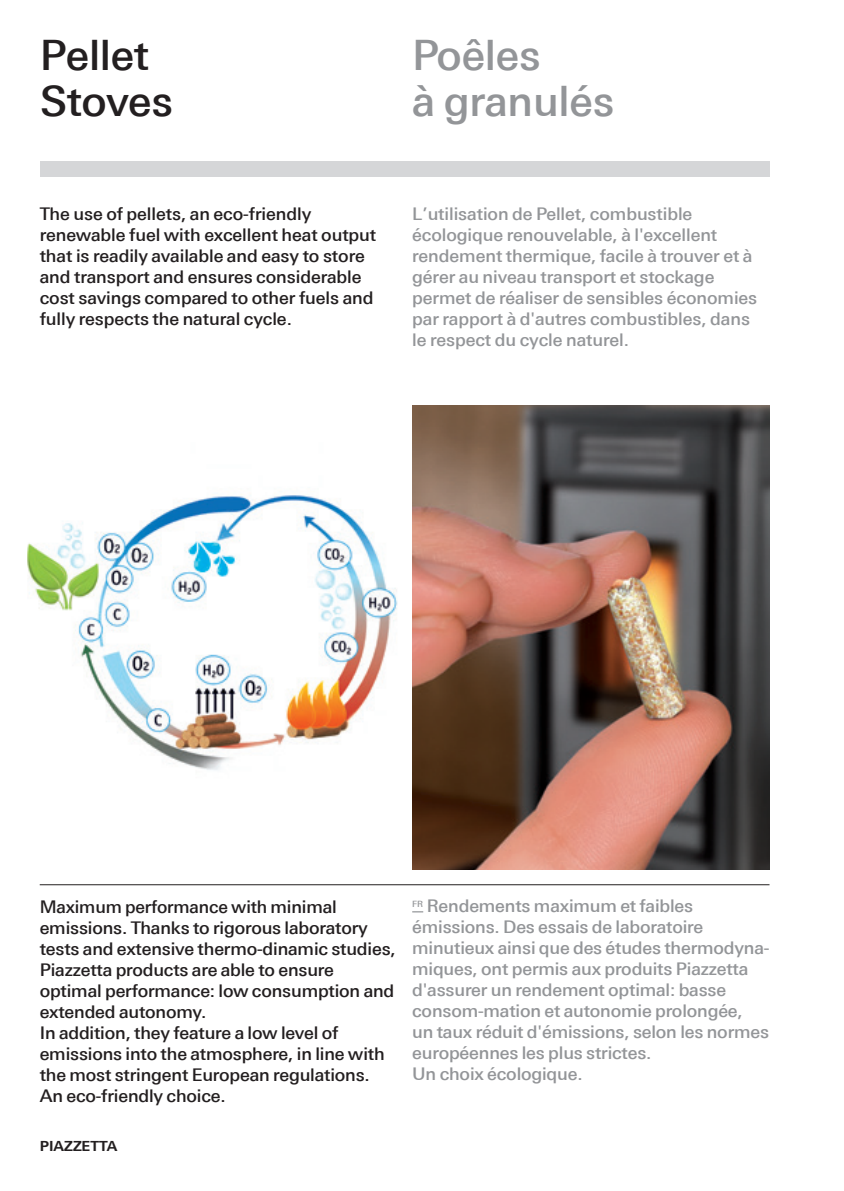
<style>
.page{position:relative;width:844px;height:1191px;background:#fff}
.page>*{position:absolute;margin:0;border:0;box-sizing:border-box;transform-origin:0 0}
._00_03_sottotitoli-l{font:500 42px "Linotype Univers 530";letter-spacing:-.005em;color:#939598}
._00_01_titoli{font:500 42px "Linotype Univers 530";letter-spacing:-.01em;color:#231f20}
._00_00_body-text{font:500 17.5px/21px "Linotype Univers 530";letter-spacing:-.01em;color:#231f20}
._00_00_body-text-2{font:500 17.5px/21px "Linotype Univers 530";letter-spacing:-.01em;color:#939598}
.t1{font:700 14px "Linotype Univers 630";color:#231f20}
</style>
<div class="page">
<hr style="left:40px;top:884px;width:729px;height:1px;background:#231f20">
<div style="left:40px;top:161px;width:729px;height:16px;background:#d5d6d8"></div>
<img style="left:27px;top:494px;width:371px;height:276px">
<img style="left:412px;top:405px;width:357px;height:464px">
<p class="_00_01_titoli" style="left:40px;top:31px;width:111px">Pellet</p>
<p class="_00_01_titoli" style="left:40px;top:76px;width:135px">Stoves</p>
<p class="_00_03_sottotitoli-l" style="left:412px;top:31px;width:130px">Poêles</p>
<p class="_00_03_sottotitoli-l" style="left:412px;top:76px;width:204px">à granulés</p>
<p class="_00_00_body-text" style="left:40px;top:203px;width:338px">The use of pellets, an eco-friendly renewable fuel with excellent heat output that is readily available and easy to store and transport and ensures considerable cost savings compared to other fuels and fully respects the natural cycle.</p>
<p class="_00_00_body-text-2" style="left:412px;top:203px;width:346px">L’utilisation de Pellet, combustible écologique renouvelable, à l'excellent rendement thermique, facile à trouver et à gérer au niveau transport et stockage permet de réaliser de sensibles économies par rapport à d'autres combustibles, dans le respect du cycle naturel.</p>
<p class="_00_00_body-text" style="left:40px;top:896px;width:357px">Maximum performance with minimal emissions. Thanks to rigorous laboratory tests and extensive thermo-dinamic studies, Piazzetta products are able to ensure optimal performance: low consumption and extended autonomy.<br>In addition, they feature a low level of emissions into the atmosphere, in line with the most stringent European regulations.<br>An eco-friendly choice.</p>
<p class="t1" style="left:40px;top:1137px;width:79px">PIAZZETTA</p>
<p class="_00_00_body-text-2" style="left:412px;top:895px;width:359px"><sup>FR</sup> Rendements maximum et faibles émissions. Des essais de laboratoire minutieux ainsi que des études thermodyna&shy;miques, ont permis aux produits Piazzetta d'assurer un rendement optimal: basse consom-mation et autonomie prolongée,<br>un taux réduit d'émissions, selon les normes européennes les plus strictes.<br>Un choix écologique.</p>
</div>
